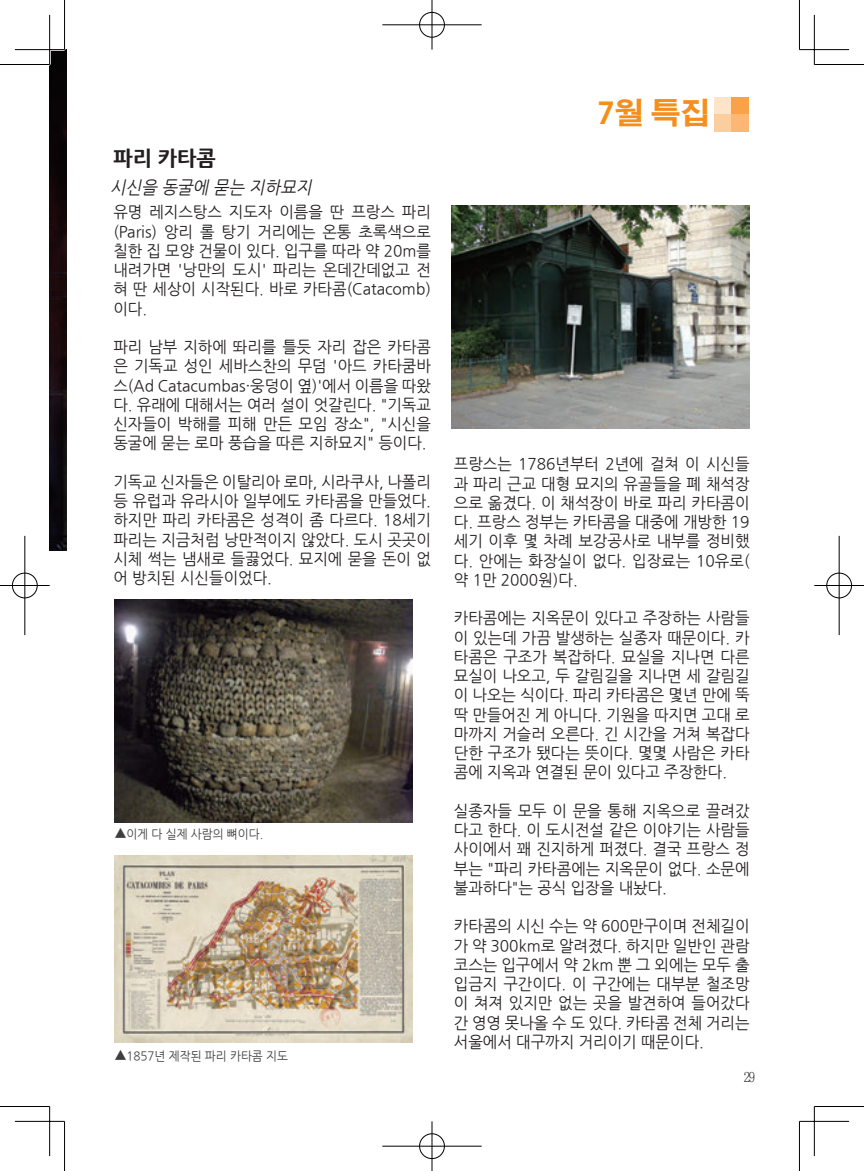
<style>
.page{position:relative;width:864px;height:1171px;background:#fff}
.page>*{position:absolute;margin:0;border:0;box-sizing:border-box;transform-origin:0 0}
.t1{font:700 29.75px "Adobe Gothic Std";color:#f68e1e}
.t2{font:800 21px "Nanum Gothic";color:#231f20}
.t3{font:italic 17.5px "Nanum Gothic";color:#231f20;scale:.95 1}
.t4{font:15.75px/19.2px "Nanum Gothic";color:#231f20;text-align:justify}
.t5{font:12.25px "Nanum Gothic";color:#3e3e3f;scale:.95 1}
.s1{font-family:"Koz Min Pro"}
</style>
<div class="page">
<img style="left:50px;top:50px;width:16px;height:500px">
<img style="left:451px;top:205px;width:298px;height:223px">
<img style="left:114px;top:599px;width:298px;height:223px">
<img style="left:114px;top:855px;width:298px;height:188px">
<div style="left:713px;top:97px;width:18px;height:18px;background:#fee5c9"></div>
<div style="left:731px;top:97px;width:17px;height:18px;background:#f9a249"></div>
<div style="left:713px;top:115px;width:18px;height:17px;background:#fdce9d"></div>
<div style="left:731px;top:115px;width:17px;height:17px;background:#fbb773"></div>
<hr style="left:15px;top:48px;width:49px;height:3px;background:#fff">
<hr style="left:48px;top:15px;width:3px;height:49px;background:#fff">
<hr style="left:0;top:64px;width:50px;height:1px;background:#000">
<hr style="left:814px;top:64px;width:49px;height:1px;background:#000">
<hr style="left:0;top:1106px;width:50px;height:1px;background:#000">
<hr style="left:814px;top:1106px;width:49px;height:1px;background:#000">
<hr style="left:64px;top:0;width:1px;height:50px;background:#000">
<hr style="left:64px;top:1121px;width:1px;height:50px;background:#000">
<hr style="left:798px;top:0;width:1px;height:50px;background:#000">
<hr style="left:798px;top:1121px;width:1px;height:50px;background:#000">
<hr style="left:15px;top:49px;width:49px;height:1px;background:#000">
<hr style="left:799px;top:49px;width:49px;height:1px;background:#000">
<hr style="left:15px;top:1121px;width:49px;height:1px;background:#000">
<hr style="left:799px;top:1121px;width:49px;height:1px;background:#000">
<hr style="left:49px;top:15px;width:1px;height:49px;background:#000">
<hr style="left:49px;top:1106px;width:1px;height:50px;background:#000">
<hr style="left:813px;top:15px;width:1px;height:49px;background:#000">
<hr style="left:813px;top:1106px;width:1px;height:50px;background:#000">
<div style="left:418px;top:11px;width:27px;height:27px;border:2px solid #fff;border-radius:50%"></div>
<hr style="left:382px;top:24px;width:99px;height:2px;background:#fff">
<hr style="left:430px;top:0;width:3px;height:50px;background:#fff">
<div style="left:419px;top:12px;width:25px;height:25px;border:1px solid #000;border-radius:50%"></div>
<hr style="left:382px;top:25px;width:99px;height:1px;background:#000">
<hr style="left:431px;top:0;width:1px;height:50px;background:#000">
<div style="left:418px;top:1132px;width:27px;height:28px;border:2px solid #fff;border-radius:50%"></div>
<hr style="left:382px;top:1145px;width:99px;height:2px;background:#fff">
<hr style="left:430px;top:1121px;width:3px;height:50px;background:#fff">
<div style="left:419px;top:1133px;width:25px;height:26px;border:1px solid #000;border-radius:50%"></div>
<hr style="left:382px;top:1146px;width:99px;height:1px;background:#000">
<hr style="left:431px;top:1121px;width:1px;height:50px;background:#000">
<div style="left:11px;top:572px;width:27px;height:27px;border:2px solid #fff;border-radius:50%"></div>
<hr style="left:0;top:584px;width:50px;height:3px;background:#fff">
<hr style="left:24px;top:536px;width:2px;height:99px;background:#fff">
<div style="left:12px;top:573px;width:25px;height:25px;border:1px solid #000;border-radius:50%"></div>
<hr style="left:0;top:585px;width:50px;height:1px;background:#000">
<hr style="left:25px;top:536px;width:1px;height:99px;background:#000">
<div style="left:825px;top:572px;width:27px;height:27px;border:2px solid #fff;border-radius:50%"></div>
<hr style="left:814px;top:584px;width:49px;height:3px;background:#fff">
<hr style="left:837px;top:536px;width:3px;height:99px;background:#fff">
<div style="left:826px;top:573px;width:25px;height:25px;border:1px solid #000;border-radius:50%"></div>
<hr style="left:814px;top:585px;width:49px;height:1px;background:#000">
<hr style="left:838px;top:536px;width:1px;height:99px;background:#000">
<h2 class="t2" style="left:113px;top:147px;width:104px">파리 카타콤</h2>
<p class="t3" style="left:110px;top:179px;width:217px">시신을 동굴에 묻는 지하묘지</p>
<p class="t4" style="left:113px;top:203px;width:319px">유명 레지스탕스 지도자 이름을 딴 프랑스 파리 (Paris) 앙리 롤 탕기 거리에는 온통 초록색으로 칠한 집 모양 건물이 있다. 입구를 따라 약 20m를 내려가면 '낭만의 도시' 파리는 온데간데없고 전 혀 딴 세상이 시작된다. 바로 카타콤(Catacomb) 이다.</p>
<p class="t4" style="left:113px;top:338px;width:319px">파리 남부 지하에 똬리를 틀듯 자리 잡은 카타콤 은 기독교 성인 세바스찬의 무덤 '아드 카타쿰바 스(Ad Catacumbas·웅덩이 옆)'에서 이름을 따왔 다. 유래에 대해서는 여러 설이 엇갈린다. "기독교 신자들이 박해를 피해 만든 모임 장소", "시신을 동굴에 묻는 로마 풍습을 따른 지하묘지" 등이다.</p>
<p class="t4" style="left:113px;top:472px;width:319px">기독교 신자들은 이탈리아 로마, 시라쿠사, 나폴리 등 유럽과 유라시아 일부에도 카타콤을 만들었다. 하지만 파리 카타콤은 성격이 좀 다르다. 18세기 파리는 지금처럼 낭만적이지 않았다. 도시 곳곳이 시체 썩는 냄새로 들끓었다. 묘지에 묻을 돈이 없 어 방치된 시신들이었다.</p>
<p class="t5" style="left:115px;top:828px;width:158px"><span class="s1">▲</span>이게 다 실제 사람의 뼈이다.</p>
<p class="t5" style="left:115px;top:1050px;width:184px"><span class="s1">▲</span>1857년 제작된 파리 카타콤 지도</p>
<h1 class="t1" style="left:597px;top:95px;width:114px">7월 특집</h1>
<p class="t4" style="left:453px;top:455px;width:297px">프랑스는 1786년부터 2년에 걸쳐 이 시신들 과 파리 근교 대형 묘지의 유골들을 폐 채석장 으로 옮겼다. 이 채석장이 바로 파리 카타콤이 다. 프랑스 정부는 카타콤을 대중에 개방한 19 세기 이후 몇 차례 보강공사로 내부를 정비했 다. 안에는 화장실이 없다. 입장료는 10유로( 약 1만 2000원)다.</p>
<p class="t4" style="left:453px;top:609px;width:297px">카타콤에는 지옥문이 있다고 주장하는 사람들 이 있는데 가끔 발생하는 실종자 때문이다. 카 타콤은 구조가 복잡하다. 묘실을 지나면 다른 묘실이 나오고, 두 갈림길을 지나면 세 갈림길 이 나오는 식이다. 파리 카타콤은 몇년 만에 뚝 딱 만들어진 게 아니다. 기원을 따지면 고대 로 마까지 거슬러 오른다. 긴 시간을 거쳐 복잡다 단한 구조가 됐다는 뜻이다. 몇몇 사람은 카타 콤에 지옥과 연결된 문이 있다고 주장한다.</p>
<p class="t4" style="left:453px;top:801px;width:297px">실종자들 모두 이 문을 통해 지옥으로 끌려갔 다고 한다. 이 도시전설 같은 이야기는 사람들 사이에서 꽤 진지하게 퍼졌다. 결국 프랑스 정 부는 "파리 카타콤에는 지옥문이 없다. 소문에 불과하다"는 공식 입장을 내놨다.</p>
<p class="t4" style="left:453px;top:917px;width:297px">카타콤의 시신 수는 약 600만구이며 전체길이 가 약 300km로 알려졌다. 하지만 일반인 관람 코스는 입구에서 약 2km 뿐 그 외에는 모두 출 입금지 구간이다. 이 구간에는 대부분 철조망 이 쳐져 있지만 없는 곳을 발견하여 들어갔다 간 영영 못나올 수 도 있다. 카타콤 전체 거리는 서울에서 대구까지 거리이기 때문이다.</p>
</div>
